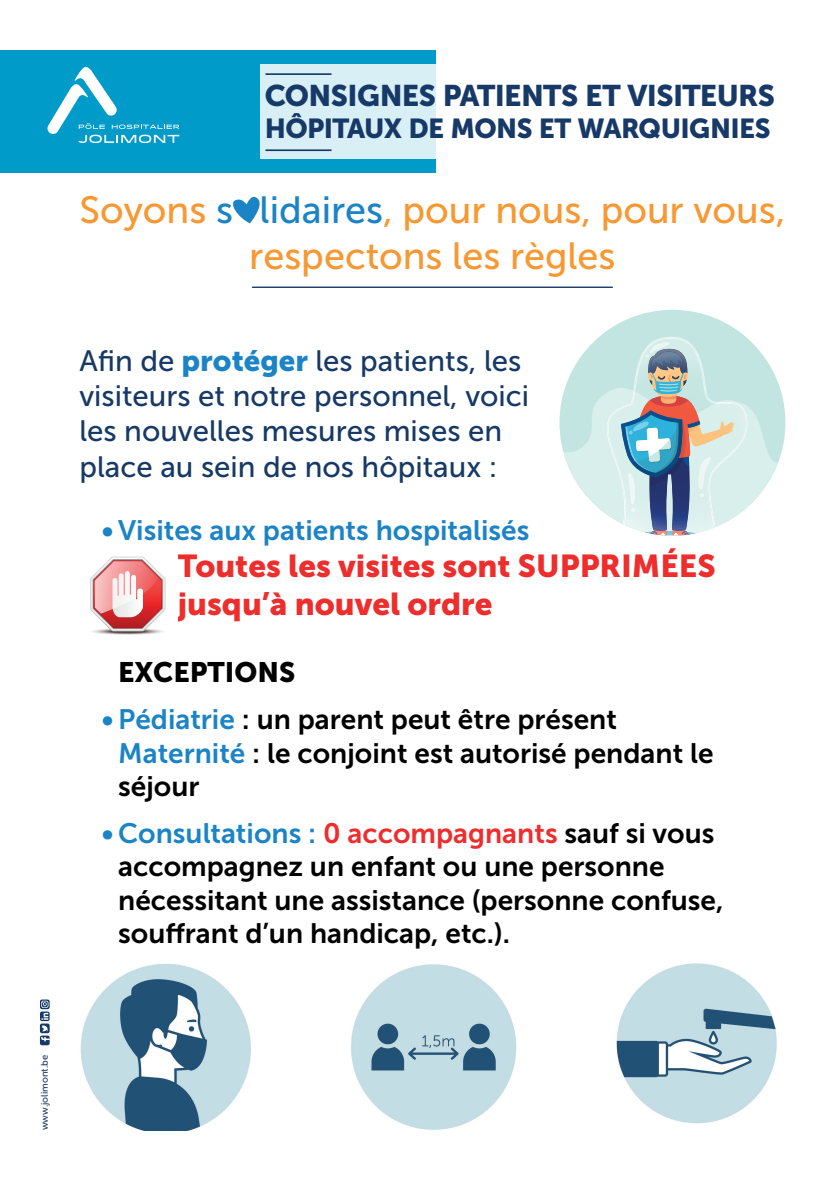
<style>
.page{position:relative;width:835px;height:1180px;background:#fff}
.page>*{position:absolute;margin:0;border:0;box-sizing:border-box;transform-origin:0 0}
.t1{font:37.8px/45.4px "Museo Sans 500";color:#f79832;text-align:center}
.t2{font:31.5px/37.8px "Museo Sans 900";color:#ee2d2d}
.t3{font:29.68px "Museo Sans 900";letter-spacing:-.02em;color:#173968}
.t4{font:29.4px/35.3px "Museo Sans 500";color:#173966}
.t5{font:28px/33.6px "Museo Sans 700";color:#000001}
.t6{font:28px "Museo Sans 700";color:#1b83c6}
.t7{font:28px "Museo Sans 900";color:#000001}
.t8{font:27.3px "Museo Sans 900";letter-spacing:-.02em;color:#173968}
.t9{font:9.45px "Museo Sans 500";color:#173968}
.s1{color:#1b84c6}
.s2{font-family:"Museo Sans 900";color:#1b84c6}
.s3{color:#ee2d2d}
</style>
<div class="page">
<div style="left:40px;top:1035px;width:10px;height:10px;background:#173968;border-radius:2px"></div>
<svg style="left:41px;top:1037px;width:9px;height:4px"></svg>
<svg style="left:40px;top:1023px;width:10px;height:10px"></svg>
<svg style="left:40px;top:1011px;width:10px;height:10px"></svg>
<svg style="left:40px;top:999px;width:10px;height:10px"></svg>
<svg style="left:41px;top:1000px;width:7px;height:31px"></svg>
<div style="left:0;top:50px;width:435px;height:123px;background:#009bc8"></div>
<svg style="left:47px;top:67px;width:132px;height:76px"></svg>
<div style="left:260px;top:65px;width:176px;height:94px;background:#d8eff6"></div>
<hr style="left:265px;top:149px;width:66px;height:2px;background:#173968">
<hr style="left:265px;top:73px;width:66px;height:2px;background:#173968">
<svg style="left:559px;top:310px;width:226px;height:155px"></svg>
<svg style="left:563px;top:337px;width:214px;height:198px;background:#c4d7d9"></svg>
<img style="left:627px;top:473px;width:8px;height:31px">
<svg style="left:233px;top:196px;width:27px;height:27px"></svg>
<hr style="left:252px;top:286px;width:360px;height:2px;background:#173968">
<img style="left:90px;top:556px;width:76px;height:79px">
<img style="left:80px;top:964px;width:171px;height:166px">
<img style="left:351px;top:964px;width:166px;height:166px">
<img style="left:616px;top:963px;width:161px;height:161px">
<p class="t3" style="left:265px;top:78px;width:511px">CONSIGNES PATIENTS ET VISITEURS</p>
<p class="t8" style="left:265px;top:113px;width:507px">HÔPITAUX DE MONS ET WARQUIGNIES</p>
<h1 class="t1" style="left:79px;top:188px;width:707px">Soyons <span class="s1">s lidaires</span>, pour nous, pour vous, respectons les règles</h1>
<p class="t4" style="left:79px;top:343px;width:451px">Afin de <span class="s2">protéger</span> les patients, les visiteurs et notre personnel, voici les nouvelles mesures mises en place au sein de nos hôpitaux :</p>
<p class="t6" style="left:102px;top:514px;width:429px">• Visites aux patients hospitalisés</p>
<p class="t2" style="left:178px;top:547px;width:539px">Toutes les visites sont SUPPRIMÉES jusqu’à nouvel ordre</p>
<p class="t7" style="left:118px;top:656px;width:178px">EXCEPTIONS</p>
<p class="t5" style="left:118px;top:702px;width:596px;text-indent:-16px"><span class="s1">• Pédiatrie</span> : un parent peut être présent<br><span class="s1">Maternité</span> : le conjoint est autorisé pendant le séjour</p>
<p class="t5" style="left:118px;top:816px;width:606px;text-indent:-16px"><span class="s1">• Consultations :</span> <span class="s3">0 accompagnants</span> sauf si vous accompagnez un enfant ou une personne nécessitant une assistance (personne confuse, souffrant d’un handicap, etc.).</p>
<p class="t9" style="left:39px;top:1130px;width:77px;rotate:-90deg">www.jolimont.be</p>
</div>
